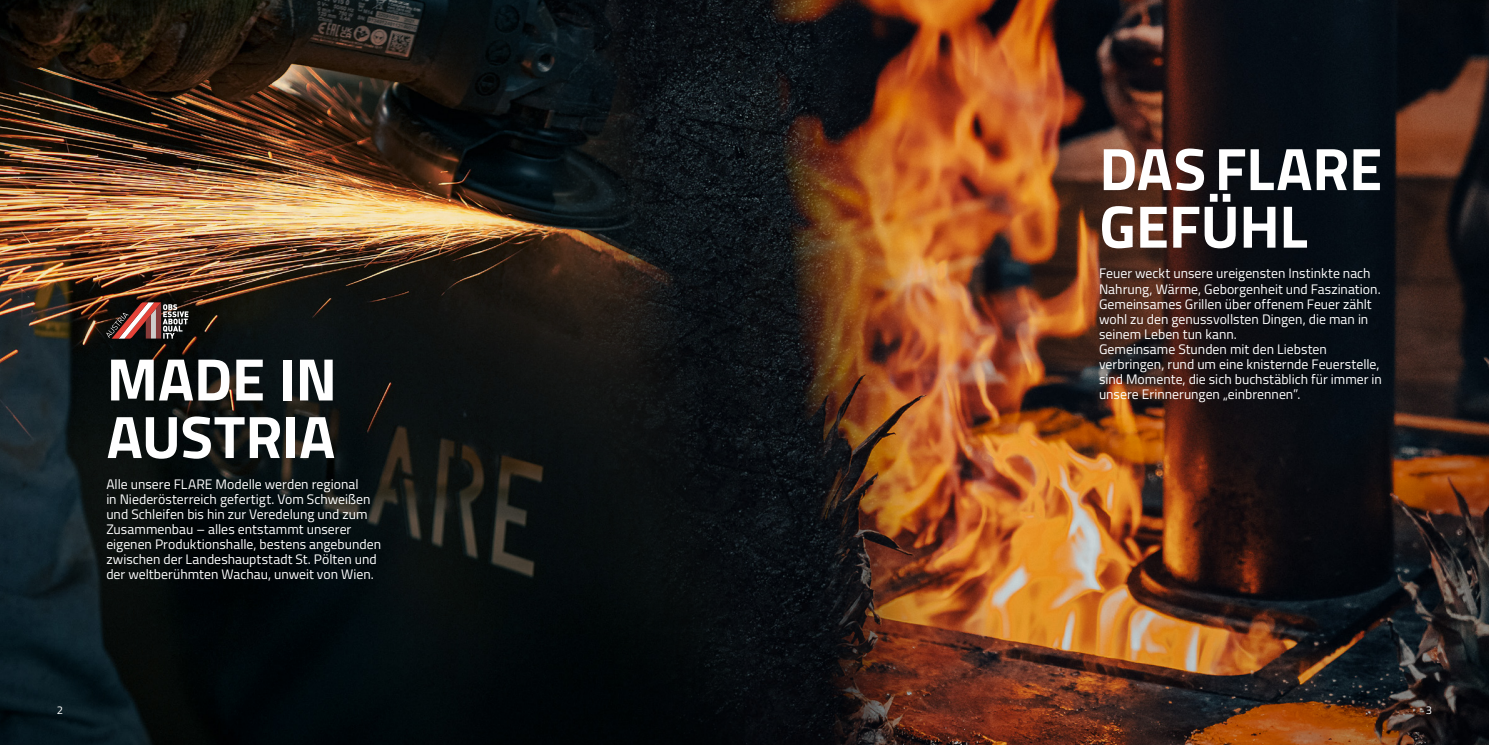
<style>
.page{position:relative;width:1489px;height:745px;background:#fff}
.page>*{position:absolute;margin:0;border:0;box-sizing:border-box;transform-origin:0 0}
.t1{font:700 60px/57.5px "Titillium Web";letter-spacing:-.005em;color:#fff}
.t2{font:13.75px/15px "Titillium Web";color:#fff}
.t3{font:11.25px "Titillium Web";color:#fff}
</style>
<div class="page">
<img style="left:0;top:0;width:1488px;height:744px">
<svg style="left:106px;top:302px;width:82px;height:36px;background:#6f4e4b"></svg>
<h1 class="t1" style="left:107px;top:347px;width:232px">MADE IN</h1>
<h1 class="t1" style="left:107px;top:405px;width:230px">AUSTRIA</h1>
<p class="t2" style="left:106px;top:475px;width:276px">Alle unsere FLARE Modelle werden regional<br>in Niederösterreich gefertigt. Vom Schweißen und Schleifen bis hin zur Veredelung und zum Zusammenbau – alles entstammt unserer eigenen Produktionshalle, bestens angebunden zwischen der Landeshauptstadt St. Pölten und der weltberühmten Wachau, unweit von Wien.</p>
<h1 class="t1" style="left:1099px;top:137px;width:284px">DAS FLARE<br>GEFÜHL</h1>
<p class="t2" style="left:1098px;top:265px;width:284px">Feuer weckt unsere ureigensten Instinkte nach Nahrung, Wärme, Geborgenheit und Faszination.<br>Gemeinsames Grillen über offenem Feuer zählt wohl zu den genussvollsten Dingen, die man in seinem Leben tun kann.<br>Gemeinsame Stunden mit den Liebsten verbringen, rund um eine knisternde Feuerstelle, sind Momente, die sich buchstäblich für immer in</p>
<p class="t2" style="left:1098px;top:385px;width:203px">unsere Erinnerungen „einbrennen”.</p>
<p class="t3" style="left:57px;top:701px;width:8px">2</p>
<p class="t3" style="left:1425px;top:701px;width:8px">3</p>
</div>
